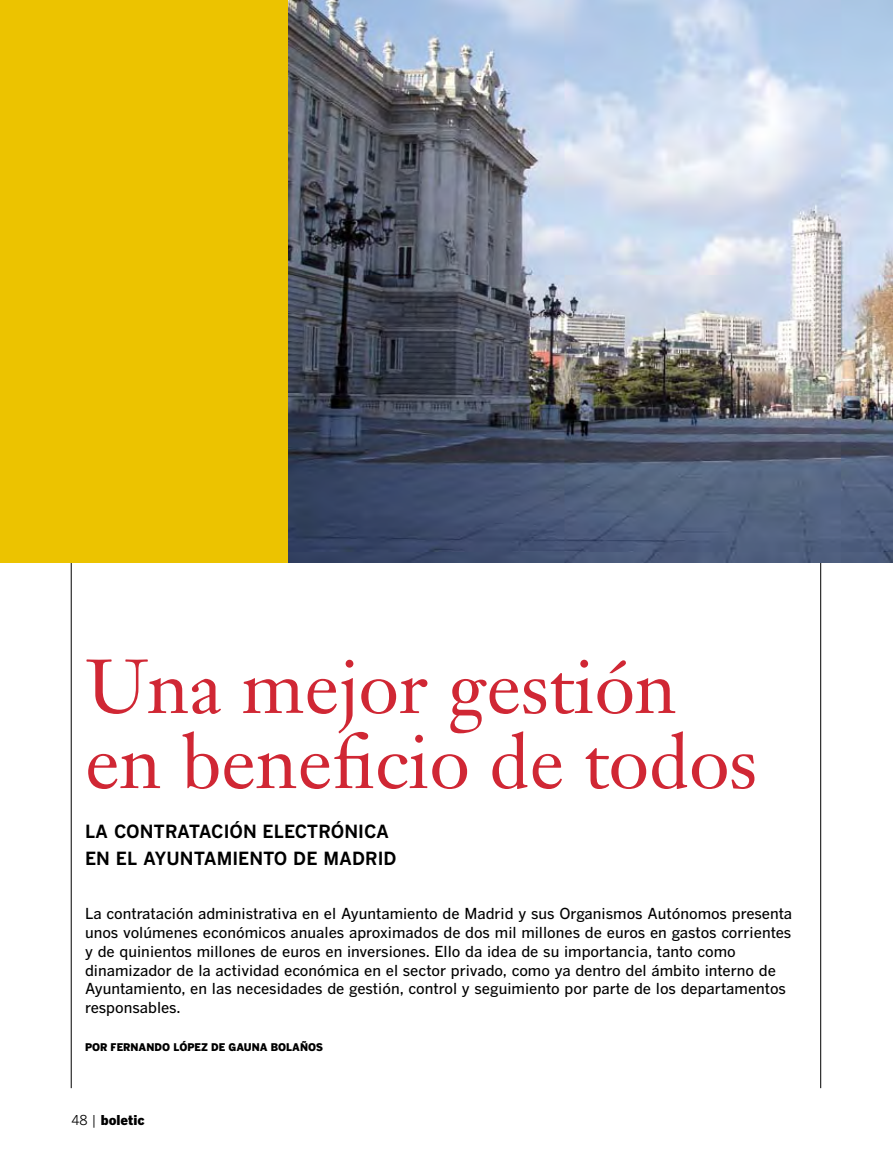
<style>
.page{position:relative;width:893px;height:1170px;background:#fff}
.page>*{position:absolute;margin:0;border:0;box-sizing:border-box;transform-origin:0 0}
.t1{font:75px/75px "Janson Text LT Std";color:#d02734}
.t2{font:700 18px "Benton Gothic";color:#000}
.t3{font:500 15px/18.8px "Benton Gothic";color:#000}
.t4{font:900 13.5px "Benton Gothic";color:#000}
.t5{font:900 10.5px "Benton Gothic";color:#000}
.s1{font-weight:400}
</style>
<div class="page">
<hr style="left:71px;top:191px;width:1px;height:897px;background:#000">
<hr style="left:820px;top:191px;width:1px;height:897px;background:#000">
<div style="left:0;top:0;width:893px;height:563px;background:#ecc300"></div>
<img style="left:288px;top:0;width:605px;height:563px">
<h1 class="t1" style="left:85px;top:648px;width:674px">Una mejor gestión en beneficio de todos</h1>
<p class="t2" style="left:85px;top:820px;width:42px">LA CONTRATACIÓN</p>
<p class="t2" style="left:263px;top:820px;width:13px">ELECTRÓNICA</p>
<p class="t2" style="left:85px;top:847px;width:71px">ENELAYUNTAMIENTO</p>
<p class="t2" style="left:293px;top:847px;width:43px">DE MADRID</p>
<p class="t3" style="left:85px;top:904px;width:709px">La contratación administrativa en el Ayuntamiento de Madrid y sus Organismos Autónomos presenta unos volúmenes económicos anuales aproximados de dos mil millones de euros en gastos corrientes y de quinientos millones de euros en inversiones. Ello da idea de su importancia, tanto como dinamizador de la actividad económica en el sector privado, como ya dentro del ámbito interno de Ayuntamiento, en las necesidades de gestión, control y seguimiento por parte de los departamentos responsables.</p>
<p class="t5" style="left:85px;top:1040px;width:239px">por FERNANDO LÓPEZ DE GAUNA BOLAÑOS</p>
<p class="t4" style="left:71px;top:1111px;width:75px"><span class="s1">48 |</span> boletic</p>
</div>
